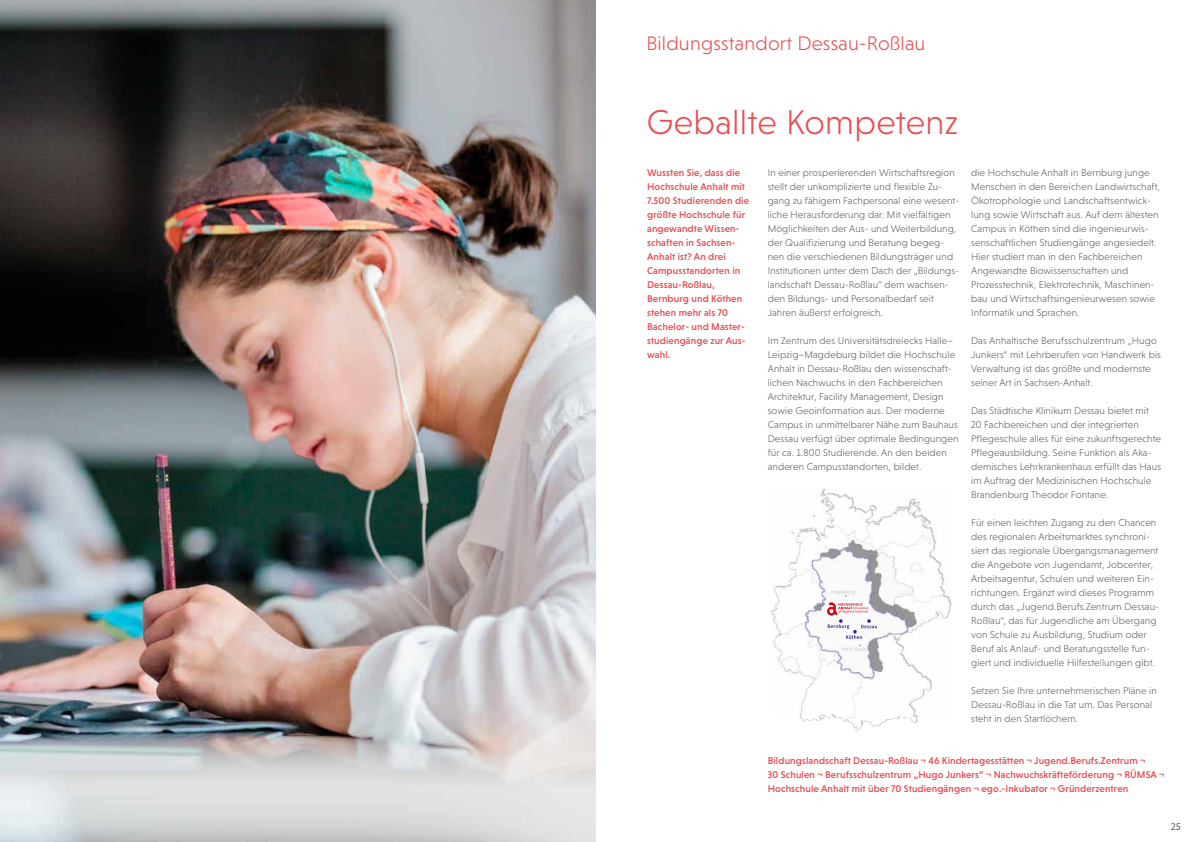
<style>
.page{position:relative;width:1191px;height:842px;background:#fff}
.page>*{position:absolute;margin:0;border:0;box-sizing:border-box;transform-origin:0 0}
.t1{font:300 35px "Niveau Grotesk";letter-spacing:.01em;color:#e94e52}
.t2{font:300 20px "Niveau Grotesk";letter-spacing:.01em;color:#e94e52}
.t3{font:300 10px/14px "Niveau Grotesk";letter-spacing:.01em;color:#63605e}
.t4{font:500 10px/14px "Niveau Grotesk";letter-spacing:.01em;color:#e94e52}
.t5{font:10px "Niveau Grotesk";color:#63605e}
</style>
<div class="page">
<img style="left:0;top:0;width:595px;height:842px">
<img style="left:771px;top:488px;width:180px;height:242px">
<svg style="left:826px;top:590px;width:51px;height:61px"></svg>
<h2 class="t2" style="left:646px;top:32px;width:280px">Bildungsstandort Dessau-Roßlau</h2>
<h1 class="t1" style="left:647px;top:102px;width:313px">Geballte Kompetenz</h1>
<p class="t4" style="left:647px;top:166px;width:104px">Wussten Sie, dass die<br>Hochschule Anhalt mit<br>7.500 Studierenden die größte Hochschule für angewandte Wissen&shy;schaften in Sachsen-<br>Anhalt ist? An drei<br>Campusstandorten in<br>Dessau-Roßlau,<br>Bernburg und Köthen stehen mehr als 70<br>Bachelor- und Master&shy;studiengänge zur Aus&shy;wahl.</p>
<p class="t3" style="left:767px;top:166px;width:193px">In einer prosperierenden Wirtschaftsregion stellt der unkomplizierte und flexible Zu&shy;gang zu fähigem Fachpersonal eine wesent&shy;liche Herausforderung dar. Mit vielfältigen Möglichkeiten der Aus- und Weiterbildung, der Qualifizierung und Beratung begeg&shy;nen die verschiedenen Bildungsträger und Institutionen unter dem Dach der „Bildungs&shy;landschaft Dessau-Roßlau“ dem wachsen&shy;den Bildungs- und Personalbedarf seit Jahren äußerst erfolgreich.</p>
<p class="t3" style="left:971px;top:166px;width:190px">die Hochschule Anhalt in Bernburg junge Menschen in den Bereichen Landwirtschaft, Ökotrophologie und Landschaftsentwick&shy;lung sowie Wirtschaft aus. Auf dem ältesten Campus in Köthen sind die ingenieurwis&shy;senschaftlichen Studiengänge angesiedelt.<br>Hier studiert man in den Fachbereichen Angewandte Biowissenschaften und Prozesstechnik, Elektrotechnik, Maschinen&shy;bau und Wirtschaftsingenieurwesen sowie Informatik und Sprachen.</p>
<p class="t3" style="left:971px;top:334px;width:191px">Das Anhaltische Berufsschulzentrum „Hugo Junkers“ mit Lehrberufen von Handwerk bis Verwaltung ist das größte und modernste seiner Art in Sachsen-Anhalt.</p>
<p class="t3" style="left:971px;top:404px;width:191px">Das Städtische Klinikum Dessau bietet mit 20 Fachbereichen und der integrierten Pflegeschule alles für eine zukunftsgerechte Pflegeausbildung. Seine Funktion als Aka&shy;demisches Lehrkrankenhaus erfüllt das Haus im Auftrag der Medizinischen Hochschule Brandenburg Theodor Fontane.</p>
<p class="t3" style="left:971px;top:516px;width:189px">Für einen leichten Zugang zu den Chancen des regionalen Arbeitsmarktes synchroni&shy;siert das regionale Übergangsmanagement die Angebote von Jugendamt, Jobcenter, Arbeitsagentur, Schulen und weiteren Ein&shy;richtungen. Ergänzt wird dieses Programm durch das „Jugend.Berufs.Zentrum Dessau-Roßlau“, das für Jugendliche am Übergang von Schule zu Ausbildung, Studium oder Beruf als Anlauf- und Beratungsstelle fun&shy;giert und individuelle Hilfestellungen gibt.</p>
<p class="t3" style="left:971px;top:684px;width:187px">Setzen Sie Ihre unternehmerischen Pläne in<br>Dessau-Roßlau in die Tat um. Das Personal steht in den Startlöchern.</p>
<p class="t4" style="left:767px;top:754px;width:398px">Bildungslandschaft Dessau-Roßlau ¬ 46 Kindertagesstätten ¬ Jugend.Berufs.Zentrum ¬<br>30 Schulen ¬ Berufsschulzentrum „Hugo Junkers“ ¬ Nachwuchskräfteförderung ¬ RÜMSA ¬<br>Hochschule Anhalt mit über 70 Studiengängen ¬ ego.-Inkubator ¬ Gründerzentren</p>
<p class="t3" style="left:767px;top:334px;width:192px">Im Zentrum des Universitätsdreiecks Halle– Leipzig–Magdeburg bildet die Hochschule Anhalt in Dessau-Roßlau den wissenschaft&shy;lichen Nachwuchs in den Fachbereichen Architektur, Facility Management, Design sowie Geoinformation aus. Der moderne Campus in unmittelbarer Nähe zum Bauhaus Dessau verfügt über optimale Bedingungen für ca. 1.800 Studierende. An den beiden anderen Campusstandorten, bildet.</p>
<p class="t5" style="left:1171px;top:820px;width:11px">25</p>
</div>
